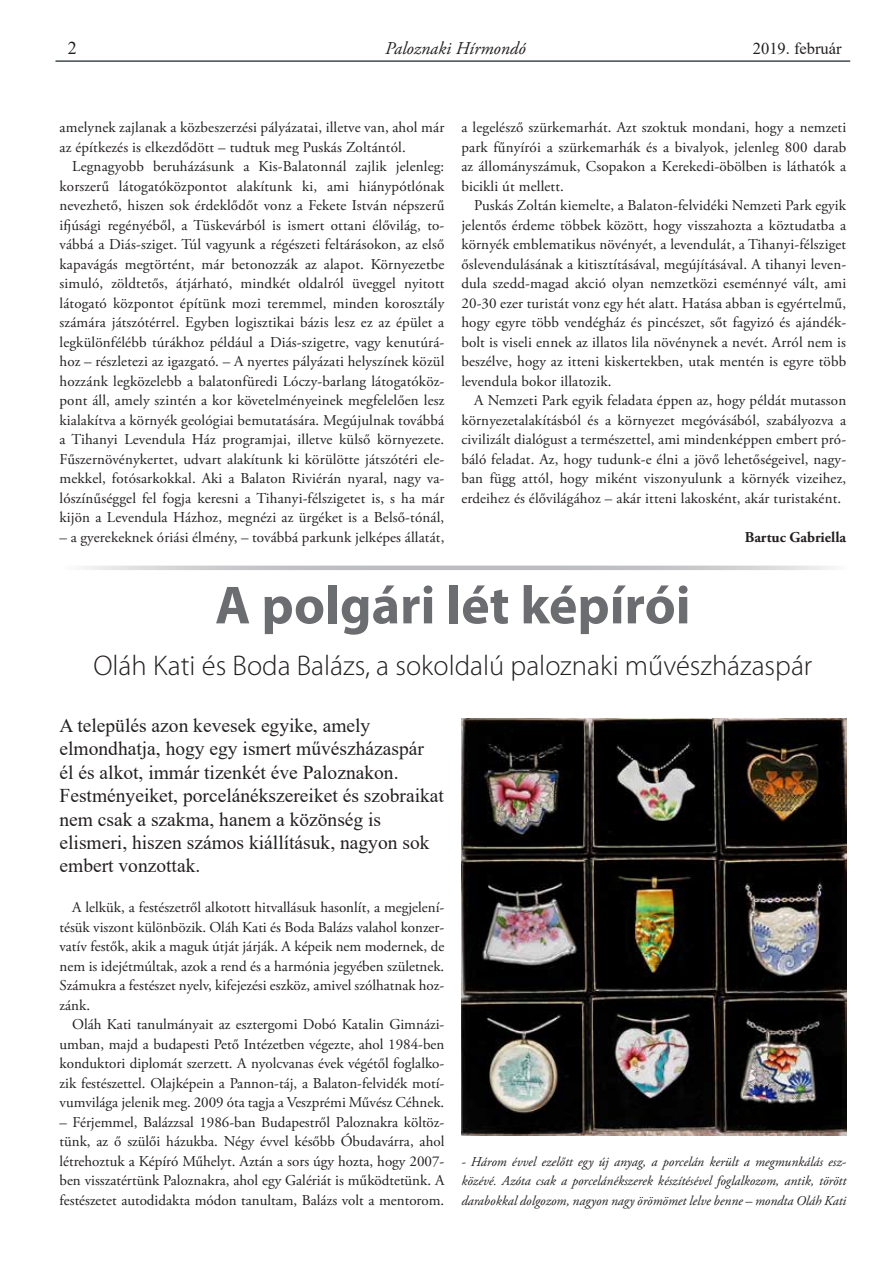
<style>
.page{position:relative;width:893px;height:1263px;background:#fff}
.page>*{position:absolute;margin:0;border:0;box-sizing:border-box;transform-origin:0 0}
.t1{font:700 54px "Myriad Pro";color:#6c6d70}
.t2{font:300 28.5px "Myriad Pro";color:#231f20}
.t3{font:19.5px/23.4px "Times New Roman";color:#231f20}
.t4{font:italic 18px "Adobe Garamond Pro";color:#231f20}
.t5{font:18px "Times New Roman";color:#231f20}
.t6{font:16.5px "Times New Roman";color:#231f20}
.t7{font:15px/19.5px "Adobe Garamond Pro";letter-spacing:.01em;color:#231f20;text-align:justify}
.t8{font:700 15px "Adobe Garamond Pro";color:#231f20}
.t9{font:italic 13.5px/19.5px "Adobe Garamond Pro";color:#231f20;text-align:justify}
</style>
<div class="page">
<hr style="left:55px;top:60px;width:795px;height:2px;background:#424b4e">
<img style="left:461px;top:719px;width:385px;height:416px">
<svg style="left:82px;top:566px;width:749px;height:4px;background:#c9cacc"></svg>
<p class="t5" style="left:68px;top:35px;width:10px">2</p>
<p class="t4" style="left:385px;top:37px;width:142px">Paloznaki Hírmondó</p>
<p class="t6" style="left:753px;top:37px;width:90px">2019. február</p>
<p class="t7" style="left:60px;top:118px;width:386px">amelynek zajlanak a közbeszerzési pályázatai, illetve van, ahol már az építkezés is elkezdődött – tudtuk meg Puskás Zoltántól.</p>
<p class="t7" style="left:60px;top:157px;width:386px;text-indent:13px">Legnagyobb beruházásunk a Kis-Balatonnál zajlik jelenleg: korszerű látogatóközpontot alakítunk ki, ami hiánypótlónak nevezhető, hiszen sok érdeklődőt vonz a Fekete István népszerű ifjúsági regényéből, a Tüskevárból is ismert ottani élővilág, to&shy;vábbá a Diás-sziget. Túl vagyunk a régészeti feltárásokon, az első kapavágás megtörtént, már betonozzák az alapot. Környezetbe simuló, zöldtetős, átjárható, mindkét oldalról üveggel nyitott látogató központot építünk mozi teremmel, minden korosztály számára játszótérrel. Egyben logisztikai bázis lesz ez az épület a legkülönfélébb túrákhoz például a Diás-szigetre, vagy kenutúrá&shy;hoz – részletezi az igazgató. – A nyertes pályázati helyszínek közül hozzánk legközelebb a balatonfüredi Lóczy-barlang látogatóköz&shy;pont áll, amely szintén a kor követelményeinek megfelelően lesz kialakítva a környék geológiai bemutatására. Megújulnak továbbá a Tihanyi Levendula Ház programjai, illetve külső környezete.<br>Fűszernövénykertet, udvart alakítunk ki körülötte játszótéri ele&shy;mekkel, fotósarkokkal. Aki a Balaton Riviérán nyaral, nagy va&shy;lószínűséggel fel fogja keresni a Tihanyi-félszigetet is, s ha már kijön a Levendula Házhoz, megnézi az ürgéket is a Belső-tónál,</p>
<p class="t7" style="left:60px;top:528px;width:386px">– a gyerekeknek óriási élmény, – továbbá parkunk jelképes állatát,</p>
<p class="t7" style="left:461px;top:118px;width:386px">a legelésző szürkemarhát. Azt szoktuk mondani, hogy a nemzeti park fűnyírói a szürkemarhák és a bivalyok, jelenleg 800 darab az állományszámuk, Csopakon a Kerekedi-öbölben is láthatók a bicikli út mellett.</p>
<p class="t7" style="left:461px;top:196px;width:386px;text-indent:13px">Puskás Zoltán kiemelte, a Balaton-felvidéki Nemzeti Park egyik jelentős érdeme többek között, hogy visszahozta a köztudatba a környék emblematikus növényét, a levendulát, a Tihanyi-félsziget őslevendulásának a kitisztításával, megújításával. A tihanyi leven&shy;dula szedd-magad akció olyan nemzetközi eseménnyé vált, ami 20-30 ezer turistát vonz egy hét alatt. Hatása abban is egyértelmű, hogy egyre több vendégház és pincészet, sőt fagyizó és ajándék&shy;bolt is viseli ennek az illatos lila növénynek a nevét. Arról nem is beszélve, hogy az itteni kiskertekben, utak mentén is egyre több levendula bokor illatozik.</p>
<p class="t7" style="left:461px;top:391px;width:386px;text-indent:13px">A Nemzeti Park egyik feladata éppen az, hogy példát mutasson környezetalakításból és a környezet megóvásából, szabályozva a civilizált dialógust a természettel, ami mindenképpen embert pró&shy;báló feladat. Az, hogy tudunk-e élni a jövő lehetőségeivel, nagy&shy;ban függ attól, hogy miként viszonyulunk a környék vizeihez, erdeihez és élővilágához – akár itteni lakosként, akár turistaként.</p>
<p class="t8" style="left:745px;top:528px;width:103px">Bartuc Gabriella</p>
<h1 class="t1" style="left:215px;top:570px;width:477px">A polgári lét képírói</h1>
<h2 class="t2" style="left:93px;top:648px;width:720px">Oláh Kati és Boda Balázs, a sokoldalú paloznaki művészházaspár</h2>
<p class="t3" style="left:60px;top:713px;width:386px">A település azon kevesek egyike, amely elmondhatja, hogy egy ismert művészházaspár<br>él és alkot, immár tizenkét éve Paloznakon.<br>Festményeiket, porcelánékszereiket és szobraikat nem csak a szakma, hanem a közönség is elismeri, hiszen számos kiállításuk, nagyon sok embert vonzottak.</p>
<p class="t7" style="left:60px;top:898px;width:386px;text-indent:13px">A lelkük, a festészetről alkotott hitvallásuk hasonlít, a megjelení&shy;tésük viszont különbözik. Oláh Kati és Boda Balázs valahol konzer&shy;vatív festők, akik a maguk útját járják. A képeik nem modernek, de nem is idejétmúltak, azok a rend és a harmónia jegyében születnek.<br>Számukra a festészet nyelv, kifejezési eszköz, amivel szólhatnak hoz&shy;zánk.</p>
<p class="t7" style="left:60px;top:1015px;width:386px;text-indent:13px">Oláh Kati tanulmányait az esztergomi Dobó Katalin Gimnázi&shy;umban, majd a budapesti Pető Intézetben végezte, ahol 1984-ben konduktori diplomát szerzett. A nyolcvanas évek végétől foglalko&shy;zik festészettel. Olajképein a Pannon-táj, a Balaton-felvidék motí&shy;vumvilága jelenik meg. 2009 óta tagja a Veszprémi Művész Céhnek.</p>
<p class="t7" style="left:60px;top:1113px;width:386px">– Férjemmel, Balázzsal 1986-ban Budapestről Paloznakra költöz&shy;tünk, az ő szülői házukba. Négy évvel később Óbudavárra, ahol létrehoztuk a Képíró Műhelyt. Aztán a sors úgy hozta, hogy 2007- ben visszatértünk Paloznakra, ahol egy Galériát is működtetünk. A festészetet autodidakta módon tanultam, Balázs volt a mentorom.</p>
<p class="t9" style="left:461px;top:1152px;width:386px">- Három évvel ezelőtt egy új anyag, a porcelán került a megmunkálás esz&shy;közévé. Azóta csak a porcelánékszerek készítésével foglalkozom, antik, törött darabokkal dolgozom, nagyon nagy örömömet lelve benne – mondta Oláh Kati</p>
</div>
